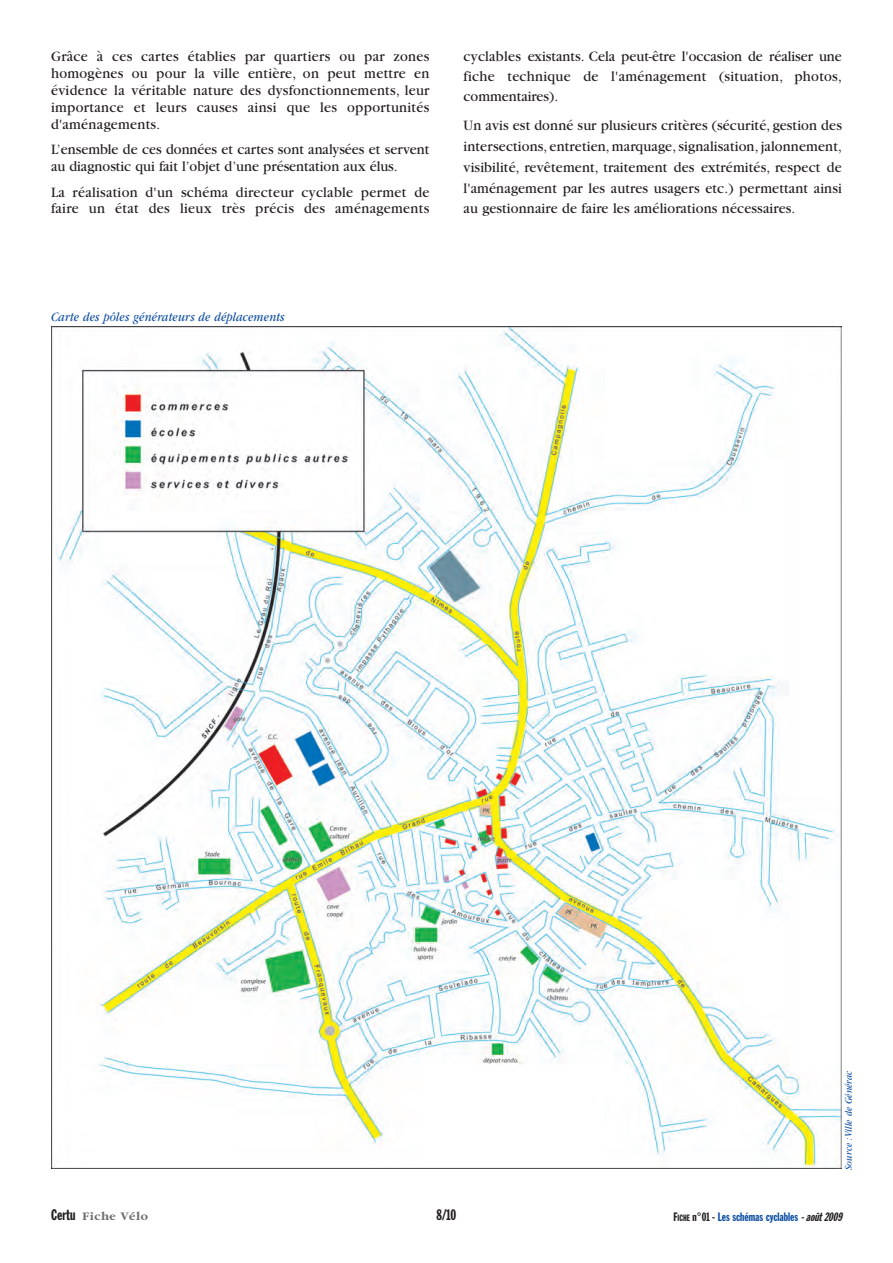
<style>
.page{position:relative;width:893px;height:1263px;background:#fff}
.page>*{position:absolute;margin:0;border:0;box-sizing:border-box;transform-origin:0 0}
.t1{font:15px/17px "Garamond";letter-spacing:.015em;color:#231f20;text-align:justify;scale:.95 1}
.t2{font:15px "Franklin Gothic Extra Cond";color:#231f20}
.t3{font:italic 13.5px "Garamond";letter-spacing:.015em;color:#0d4da1;scale:.85 1}
.t4{font:12px "Franklin Gothic Extra Cond";color:#0d4da1}
.t5{font:700 12px "Garamond";letter-spacing:.055em;color:#6c6d70}
.t6{font:italic 10.5px "Garamond";letter-spacing:.015em;color:#0d4da1;scale:.85 1}
.s1{font-family:"Franklin Gothic Extra Cond";font-weight:400;font-size:15px;color:#231f20}
.s2{color:#231f20}
.s3{font-size:9px;color:#231f20}
.s4{font-style:italic;color:#231f20}
</style>
<div class="page">
<img style="left:51px;top:327px;width:790px;height:842px">
<p class="t1" style="left:51px;top:49px;width:400px">Grâce à ces cartes établies par quartiers ou par zones homogènes ou pour la ville entière, on peut mettre en évidence la véritable nature des dysfonctionnements, leur importance et leurs causes ainsi que les opportunités d'aménagements.</p>
<p class="t1" style="left:51px;top:142px;width:400px">L’ensemble de ces données et cartes sont analysées et servent au diagnostic qui fait l’objet d’une présentation aux élus.</p>
<p class="t1" style="left:51px;top:185px;width:400px">La réalisation d'un schéma directeur cyclable permet de faire un état des lieux très précis des aménagements</p>
<p class="t1" style="left:464px;top:47px;width:400px;line-height:20.2px">cyclables existants. Cela peut-être l'occasion de réaliser une fiche technique de l'aménagement (situation, photos, commentaires).</p>
<p class="t1" style="left:464px;top:116px;width:400px;line-height:20.9px">Un avis est donné sur plusieurs critères (sécurité, gestion des intersections, entretien, marquage, signalisation, jalonnement, visibilité, revêtement, traitement des extrémités, respect de l'aménagement par les autres usagers etc.) permettant ainsi au gestionnaire de faire les améliorations nécessaires.</p>
<p class="t3" style="left:51px;top:312px;width:276px">Carte des pôles générateurs de déplacements</p>
<p class="t6" style="left:845px;top:1170px;width:118px;rotate:-90deg">Source :Ville de Générac</p>
<p class="t5" style="left:51px;top:1212px;width:98px"><span class="s1">Certu</span> Fiche Vélo</p>
<p class="t2" style="left:436px;top:1210px;width:21px">8/10</p>
<p class="t4" style="left:674px;top:1213px;width:172px"><span class="s2">F</span><span class="s3">ICHE</span> <span class="s2">n°01 -</span> Les schémas cyclables <span class="s4">-août 2009</span></p>
</div>
